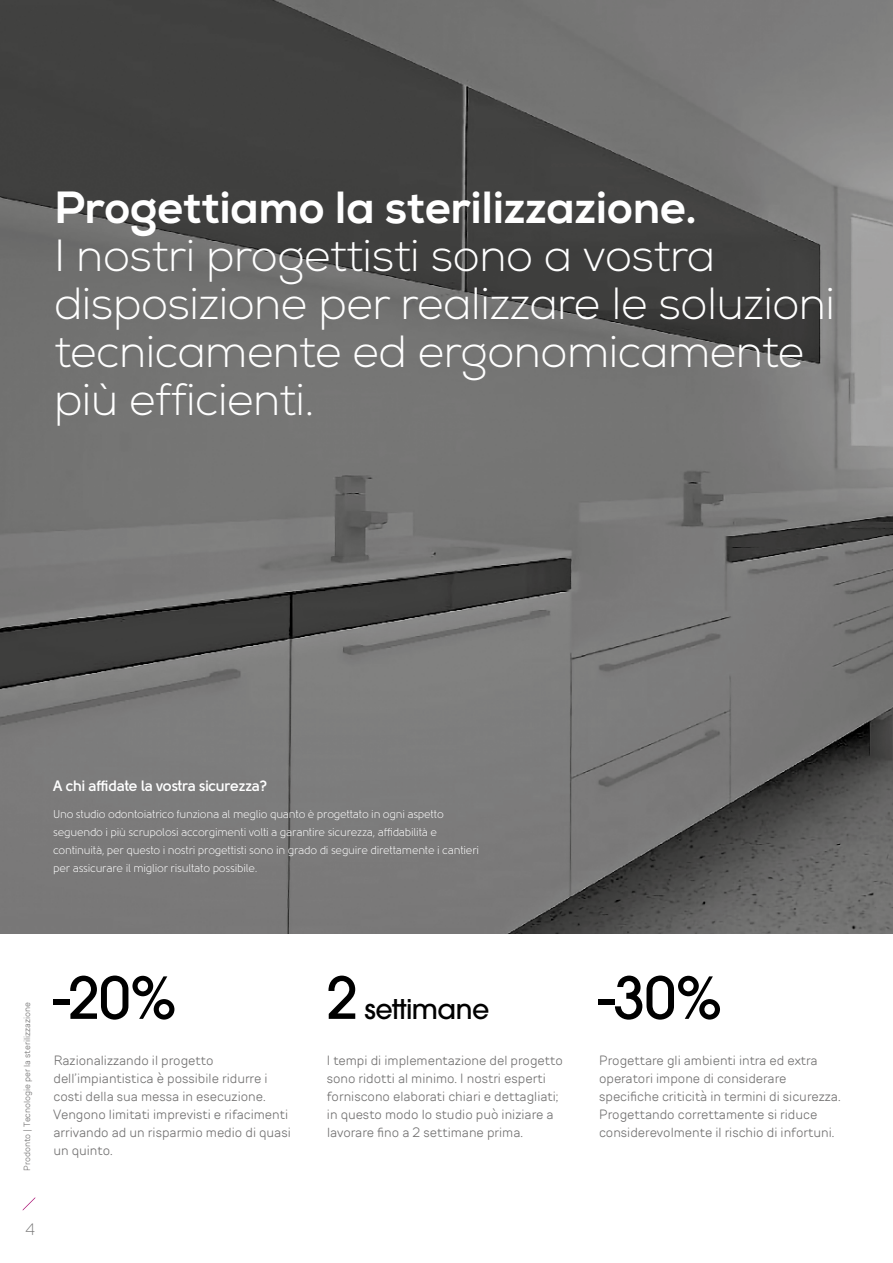
<style>
.page{position:relative;width:893px;height:1263px;background:#fff}
.page>*{position:absolute;margin:0;border:0;box-sizing:border-box;transform-origin:0 0}
.t1{font:500 57.3px "ITC Avant Garde Pro";color:#000}
.t2{font:300 45px/48px "Nexa";letter-spacing:-.01em;color:#fff}
.t3{font:800 45px "Nexa";letter-spacing:-.01em;color:#fff}
.t4{font:500 27px "ITC Avant Garde Pro";letter-spacing:-.02em;color:#000}
.t5{font:200 16.5px "TT Rounds Neue";color:#706f6f}
.t6{font:700 15px "Solomon";letter-spacing:-.02em;color:#fff}
.t7{font:300 13.5px/18px "TT Rounds Neue";color:#706f6f}
.t8{font:11.25px/18px "Solomon";letter-spacing:-.02em;color:#fff}
.t9{font:300 9px "TT Rounds Neue";color:#706f6f}
.s1{font-size:57.3px}
</style>
<div class="page">
<img style="left:0;top:0;width:893px;height:934px">
<svg style="left:23px;top:1197px;width:12px;height:13px"></svg>
<h2 class="t3" style="left:54px;top:180px;width:644px">Progettiamo la sterilizzazione.</h2>
<h2 class="t2" style="left:54px;top:233px;width:783px">I nostri progettisti sono a vostra disposizione per realizzare le soluzioni tecnicamente ed ergonomicamente più efficienti.</h2>
<p class="t6" style="left:53px;top:777px;width:216px">A chi affidate la vostra sicurezza?</p>
<p class="t8" style="left:53px;top:805px;width:427px">Uno studio odontoiatrico funziona al meglio quanto è progettato in ogni aspetto seguendo i più scrupolosi accorgimenti volti a garantire sicurezza, affidabilità e continuità, per questo i nostri progettisti sono in grado di seguire direttamente i cantieri per assicurare il miglior risultato possibile.</p>
<p class="t9" style="left:21px;top:1171px;width:170px;rotate:-90deg">Prodonto | Tecnologie per la sterilizzazione</p>
<h1 class="t1" style="left:53px;top:961px;width:126px">-20%</h1>
<h3 class="t4" style="left:326px;top:992px;width:165px"><span class="s1">2</span> settimane</h3>
<h1 class="t1" style="left:599px;top:961px;width:126px">-30%</h1>
<p class="t7" style="left:53px;top:1051px;width:239px">Razionalizzando il progetto dell’impiantistica è possibile ridurre i costi della sua messa in esecuzione.<br>Vengono limitati imprevisti e rifacimenti arrivando ad un risparmio medio di quasi un quinto.</p>
<p class="t7" style="left:327px;top:1051px;width:238px">I tempi di implementazione del progetto sono ridotti al minimo. I nostri esperti forniscono elaborati chiari e dettagliati; in questo modo lo studio può iniziare a lavorare fino a 2 settimane prima.</p>
<p class="t7" style="left:599px;top:1051px;width:243px">Progettare gli ambienti intra ed extra operatori impone di considerare specifiche criticità in termini di sicurezza.<br>Progettando correttamente si riduce considerevolmente il rischio di infortuni.</p>
<p class="t5" style="left:25px;top:1218px;width:11px">4</p>
</div>
